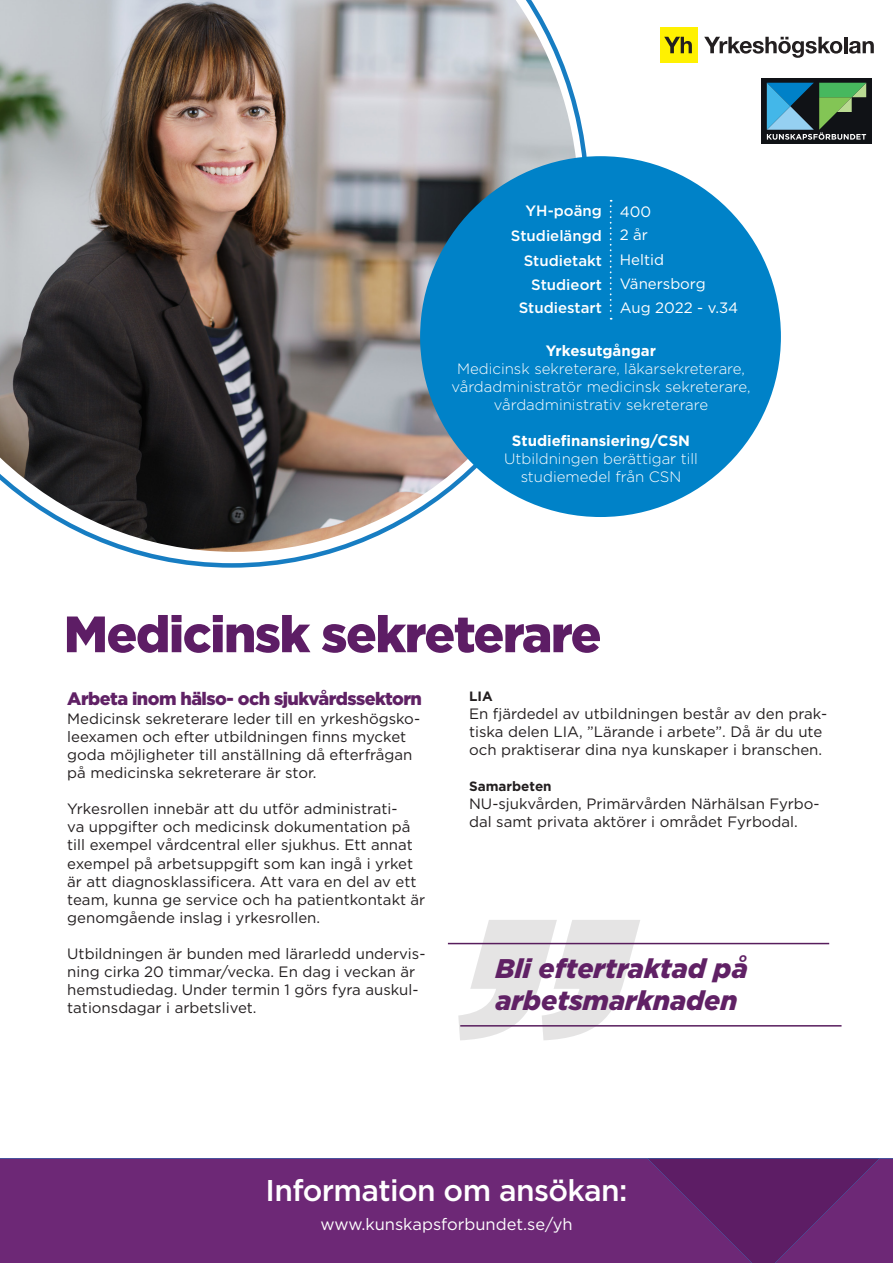
<style>
.page{position:relative;width:893px;height:1263px;background:#fff}
.page>*{position:absolute;margin:0;border:0;box-sizing:border-box;transform-origin:0 0}
.t1{font:italic 900 300px "Gotham";color:#231f20}
.t2{font:900 51px "Gotham";letter-spacing:-.03em;color:#5d1d65}
.t3{font:500 30px "Gotham";letter-spacing:-.02em;color:#fff}
.t4{font:italic 900 27px/32.4px "Gotham";color:#602165}
.t5{font:900 18px "Gotham";letter-spacing:-.03em;color:#602165}
.t6{font:16.5px "Gotham";color:#fff}
.t7{font:15px/18px "Gotham";color:#231f20}
.t8{font:300 15px/18px "Gotham";color:#fff;text-align:center}
.t9{font:500 15px "Gotham";color:#fff}
.t10{font:700 15px "Gotham";color:#fff}
.t11{font:15px "Gotham";color:#fff}
.t12{font:700 13.5px "Gotham";color:#231f20}
</style>
<div class="page">
<div style="left:761px;top:78px;width:111px;height:65px;background:#101216"></div>
<svg style="left:767px;top:83px;width:99px;height:57px"></svg>
<div style="left:660px;top:27px;width:38px;height:35px;background:#fff101"></div>
<svg style="left:664px;top:37px;width:28px;height:16px"></svg>
<svg style="left:704px;top:37px;width:138px;height:21px"></svg>
<hr style="left:844px;top:37px;width:3px;height:16px;background:#231f20">
<svg style="left:849px;top:41px;width:25px;height:13px"></svg>
<img style="left:0;top:0;width:587px;height:568px">
<div style="left:420px;top:156px;width:361px;height:361px;background:#0082c8;border-radius:50%"></div>
<svg style="left:610px;top:200px;width:2px;height:120px"></svg>
<div style="left:0;top:1158px;width:647px;height:105px;background:#6d2876"></div>
<svg style="left:647px;top:1158px;width:246px;height:105px;background:#64236d"></svg>
<hr style="left:448px;top:943px;width:381px;height:1px;background:#581d5d">
<hr style="left:460px;top:1025px;width:381px;height:1px;background:#581d5d">
<p class="t9" style="left:525px;top:201px;width:78px">YH-poäng</p>
<p class="t9" style="left:511px;top:225px;width:92px">Studielängd</p>
<p class="t9" style="left:524px;top:251px;width:80px">Studietakt</p>
<p class="t9" style="left:531px;top:275px;width:72px">Studieort</p>
<p class="t11" style="left:620px;top:202px;width:33px">400</p>
<p class="t11" style="left:620px;top:226px;width:30px">2 år</p>
<p class="t11" style="left:620px;top:250px;width:46px">Heltid</p>
<p class="t11" style="left:620px;top:274px;width:87px">Vänersborg</p>
<p class="t9" style="left:519px;top:298px;width:85px">Studiestart</p>
<p class="t11" style="left:620px;top:299px;width:120px">Aug 2022 - v.34</p>
<p class="t10" style="left:546px;top:341px;width:112px">Yrkesutgångar</p>
<p class="t8" style="left:451px;top:359px;width:301px">Medicinsk sekreterare, läkarsekreterare, vårdadministratör medicinsk sekreterare,</p>
<p class="t8" style="left:494px;top:395px;width:216px">vårdadministrativ sekreterare</p>
<p class="t10" style="left:512px;top:431px;width:180px">Studiefinansiering/CSN</p>
<p class="t8" style="left:504px;top:449px;width:195px">Utbildningen berättigar till studiemedel från CSN</p>
<p class="t2" style="left:64px;top:599px;width:539px">Medicinsk sekreterare</p>
<p class="t5" style="left:67px;top:686px;width:356px">Arbeta inom hälso- och sjukvårdssektorn</p>
<p class="t7" style="left:67px;top:710px;width:354px">Medicinsk sekreterare leder till en yrkeshögsko&shy;leexamen och efter utbildningen finns mycket goda möjligheter till anställning då efterfrågan på medicinska sekreterare är stor.</p>
<p class="t7" style="left:67px;top:800px;width:360px">Yrkesrollen innebär att du utför administrati-<br>va uppgifter och medicinsk dokumentation på till exempel vårdcentral eller sjukhus. Ett annat exempel på arbetsuppgift som kan ingå i yrket är att diagnosklassificera. Att vara en del av ett team, kunna ge service och ha patientkontakt är genomgående inslag i yrkesrollen.</p>
<p class="t7" style="left:67px;top:944px;width:360px">Utbildningen är bunden med lärarledd undervis&shy;ning cirka 20 timmar/vecka. En dag i veckan är hemstudiedag. Under termin 1 görs fyra auskul&shy;tationsdagar i arbetslivet.</p>
<p class="t12" style="left:469px;top:688px;width:25px">LIA</p>
<p class="t7" style="left:469px;top:705px;width:360px">En fjärdedel av utbildningen består av den prak&shy;tiska delen LIA, ”Lärande i arbete”. Då är du ute och praktiserar dina nya kunskaper i branschen.</p>
<p class="t12" style="left:469px;top:778px;width:84px">Samarbeten</p>
<p class="t7" style="left:469px;top:795px;width:352px">NU-sjukvården, Primärvården Närhälsan Fyrbo&shy;dal samt privata aktörer i området Fyrbodal.</p>
<h1 class="t1" style="left:446px;top:808px;width:169px">”</h1>
<p class="t4" style="left:495px;top:951px;width:254px">Bli eftertraktad på arbetsmarknaden</p>
<p class="t3" style="left:265px;top:1170px;width:364px">Information om ansökan:</p>
<p class="t6" style="left:320px;top:1214px;width:254px">www.kunskapsforbundet.se/yh</p>
</div>
